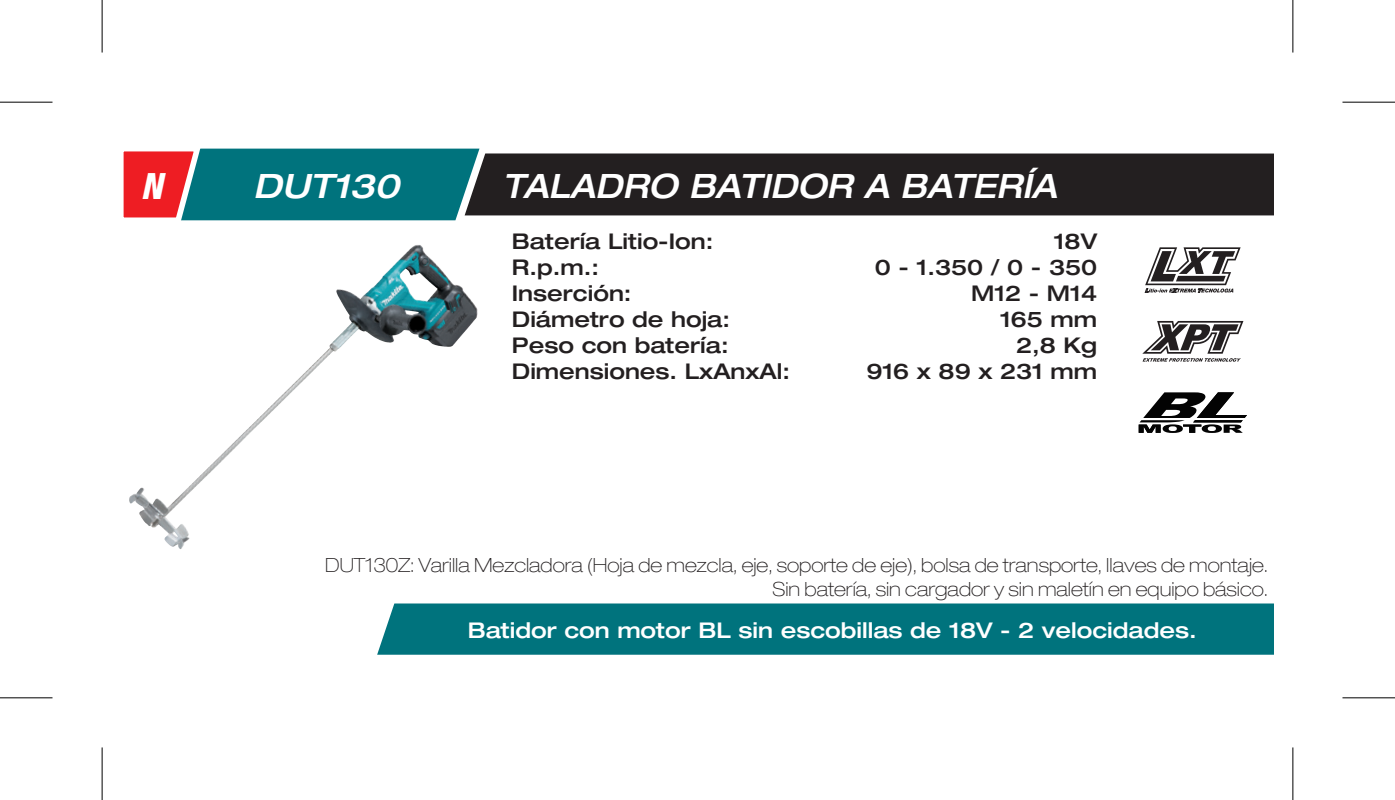
<style>
.page{position:relative;width:1395px;height:800px;background:#fff}
.page>*{position:absolute;margin:0;border:0;box-sizing:border-box;transform-origin:0 0}
.t1{font:italic 800 condensed 36.4px "Helvetica Neue";color:#fff}
.t2{font:italic 500 expanded 33.6px "Helvetica Neue";color:#fff;scale:.95 1}
.t3{font:italic 500 expanded 33.6px "Helvetica Neue";color:#fff}
.Características{font:500 expanded 21.7px "Helvetica Neue";color:#231f20}
.t4{font:500 expanded 21.7px "Helvetica Neue";color:#fff}
.t5{font:100 expanded 19.6px/23.4px "Helvetica Neue";color:#231f20;text-align:right}
</style>
<div class="page">
<img style="left:129px;top:245px;width:290px;height:304px">
<svg style="left:1145px;top:247px;width:95px;height:45px"></svg>
<svg style="left:1142px;top:321px;width:101px;height:40px"></svg>
<svg style="left:1139px;top:392px;width:108px;height:41px"></svg>
<div style="left:377px;top:603px;width:897px;height:51px;background:#00737d"></div>
<div style="left:479px;top:153px;width:795px;height:62px;background:#231f20"></div>
<svg style="left:123px;top:148px;width:356px;height:73px;background:#376e77"></svg>
<svg style="left:0;top:101px;width:52px;height:1px"></svg>
<svg style="left:1342px;top:101px;width:53px;height:1px"></svg>
<svg style="left:0;top:698px;width:52px;height:1px"></svg>
<svg style="left:1342px;top:698px;width:53px;height:1px"></svg>
<svg style="left:101px;top:0;width:1px;height:53px"></svg>
<svg style="left:101px;top:747px;width:1px;height:52px"></svg>
<svg style="left:1293px;top:0;width:1px;height:53px"></svg>
<svg style="left:1293px;top:747px;width:1px;height:52px"></svg>
<hr style="left:0;top:102px;width:52px;height:1px;background:#000">
<hr style="left:1342px;top:102px;width:53px;height:1px;background:#000">
<hr style="left:0;top:697px;width:52px;height:1px;background:#000">
<hr style="left:1342px;top:697px;width:53px;height:1px;background:#000">
<hr style="left:102px;top:0;width:1px;height:53px;background:#000">
<hr style="left:102px;top:747px;width:1px;height:52px;background:#000">
<hr style="left:1292px;top:0;width:1px;height:53px;background:#000">
<hr style="left:1292px;top:747px;width:1px;height:52px;background:#000">
<p class="t1" style="left:141px;top:164px;width:23px">N</p>
<p class="t3" style="left:253px;top:165px;width:148px">DUT130</p>
<p class="t2" style="left:502px;top:165px;width:585px">TALADRO BATIDOR A BATERÍA</p>
<p class="Características" style="left:512px;top:228px;width:203px">Batería Litio-Ion:</p>
<p class="Características" style="left:1054px;top:228px;width:45px">18V</p>
<p class="Características" style="left:512px;top:254px;width:89px">R.p.m.:</p>
<p class="Características" style="left:875px;top:254px;width:224px">0 - 1.350 / 0 - 350</p>
<p class="Características" style="left:512px;top:280px;width:121px">Inserción:</p>
<p class="Características" style="left:971px;top:280px;width:127px">M12 - M14</p>
<p class="Características" style="left:512px;top:306px;width:220px">Diámetro de hoja:</p>
<p class="Características" style="left:1000px;top:306px;width:99px">165 mm</p>
<p class="Características" style="left:512px;top:332px;width:218px">Peso con batería:</p>
<p class="Características" style="left:1016px;top:332px;width:83px">2,8 Kg</p>
<p class="Características" style="left:512px;top:358px;width:280px">Dimensiones. LxAnxAl:</p>
<p class="Características" style="left:866px;top:358px;width:232px">916 x 89 x 231 mm</p>
<p class="t5" style="left:325px;top:553px;width:944px">DUT130Z: Varilla Mezcladora (Hoja de mezcla, eje, soporte de eje), bolsa de transporte, llaves de montaje.<br>Sin batería, sin cargador y sin maletín en equipo básico.</p>
<p class="t4" style="left:468px;top:616px;width:730px">Batidor con motor BL sin escobillas de 18V - 2 velocidades.</p>
</div>
